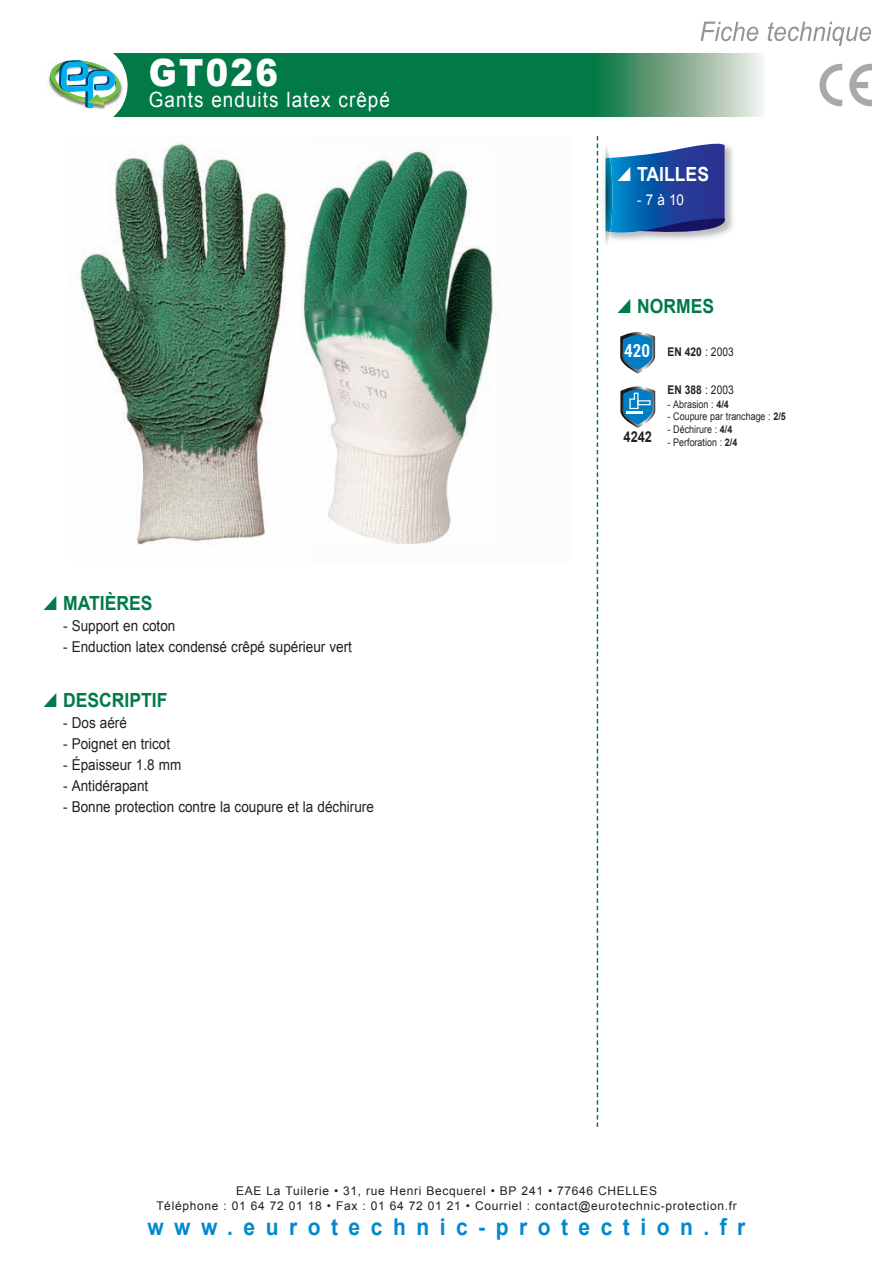
<style>
.page{position:relative;width:893px;height:1263px;background:#fff}
.page>*{position:absolute;margin:0;border:0;box-sizing:border-box;transform-origin:0 0}
.t1{font:900 37.5px "Arial";color:#fff;scale:.9 1}
.t2{font:700 23.1px "Arial";letter-spacing:.5em;color:#0089cf;scale:.91 1}
.t3{font:21px "Arial";letter-spacing:.055em;color:#fff;scale:.9 1}
.t4{font:700 19.5px "Arial";color:#017a47;scale:.9 1}
.t5{font:700 19.5px "Arial";color:#fff;scale:.9 1}
.t6{font:15px "Arial";color:#231f20;scale:.9 1}
.t7{font:15px "Arial";color:#fff;scale:.9 1}
.t8{font:700 15px "Arial";color:#231f20;scale:.85 1}
.t9{font:12px/15px "Arial";letter-spacing:.055em;color:#231f20;text-align:center}
.t10{font:700 12px "Arial";color:#231f20;scale:.85 1}
.t11{font:10.5px "Arial";color:#231f20;scale:.85 1}
.s1{font-family:"Roboto";font-stretch:condensed;font-size:18.15px;color:#fff}
.s2{font-weight:400}
.s3{font-weight:700}
</style>
<div class="page">
<img style="left:80px;top:143px;width:417px;height:402px">
<div style="left:68px;top:53px;width:532px;height:64px;background:#017a47"></div>
<div style="left:595px;top:53px;width:170px;height:64px;background:linear-gradient(to right,#0c703b,#f7ede9)"></div>
<div style="left:43px;top:43px;width:85px;height:85px;background:#fff;border-radius:50%"></div>
<img style="left:48px;top:62px;width:75px;height:48px">
<svg style="left:50px;top:60px;width:71px;height:48px"></svg>
<svg style="left:701px;top:22px;width:119px;height:19px"></svg>
<svg style="left:819px;top:64px;width:23px;height:42px"></svg>
<svg style="left:849px;top:64px;width:23px;height:42px"></svg>
<img style="left:729px;top:146px;width:4px;height:85px">
<svg style="left:596px;top:136px;width:133px;height:991px"></svg>
<h1 class="t1" style="left:149px;top:45px;width:145px">GT026</h1>
<h3 class="t3" style="left:149px;top:88px;width:269px">Gants enduits latex crêpé</h3>
<h3 class="t4" style="left:63px;top:593px;width:101px">MATIÈRES</h3>
<p class="t6" style="left:63px;top:618px;width:126px">- Support en coton</p>
<p class="t6" style="left:63px;top:639px;width:322px">- Enduction latex condensé crêpé supérieur vert</p>
<h3 class="t4" style="left:63px;top:690px;width:117px">DESCRIPTIF</h3>
<p class="t6" style="left:63px;top:715px;width:72px">- Dos aéré</p>
<p class="t6" style="left:63px;top:736px;width:120px">- Poignet en tricot</p>
<p class="t6" style="left:63px;top:757px;width:133px">- Épaisseur 1.8 mm</p>
<p class="t6" style="left:63px;top:778px;width:96px">- Antidérapant</p>
<p class="t6" style="left:63px;top:799px;width:347px">- Bonne protection contre la coupure et la déchirure</p>
<h3 class="t5" style="left:637px;top:163px;width:81px">TAILLES</h3>
<p class="t7" style="left:637px;top:191px;width:54px">- 7 à 10</p>
<h3 class="t4" style="left:637px;top:295px;width:87px">NORMES</h3>
<p class="t10" style="left:624px;top:345px;width:130px"><span class="s1">420</span> EN 420 <span class="s2">: 2003</span></p>
<p class="t8" style="left:624px;top:428px;width:35px">4242</p>
<p class="t10" style="left:668px;top:384px;width:79px">EN 388 <span class="s2">: 2003</span></p>
<p class="t11" style="left:668px;top:398px;width:74px">- Abrasion : <span class="s3">4/4</span></p>
<p class="t11" style="left:668px;top:411px;width:141px">- Coupure par tranchage : <span class="s3">2/5</span></p>
<p class="t11" style="left:668px;top:423px;width:78px">- Déchirure : <span class="s3">4/4</span></p>
<p class="t11" style="left:668px;top:436px;width:83px">- Perforation : <span class="s3">2/4</span></p>
<p class="t9" style="left:156px;top:1183px;width:582px">EAE La Tuilerie • 31, rue Henri Becquerel • BP 241 • 77646 CHELLES<br>Téléphone : 01 64 72 01 18 • Fax : 01 64 72 01 21 • Courriel : contact@eurotechnic-protection.fr</p>
<h2 class="t2" style="left:147px;top:1214px;width:659px">www.eurotechnic-protection.fr</h2>
</div>
